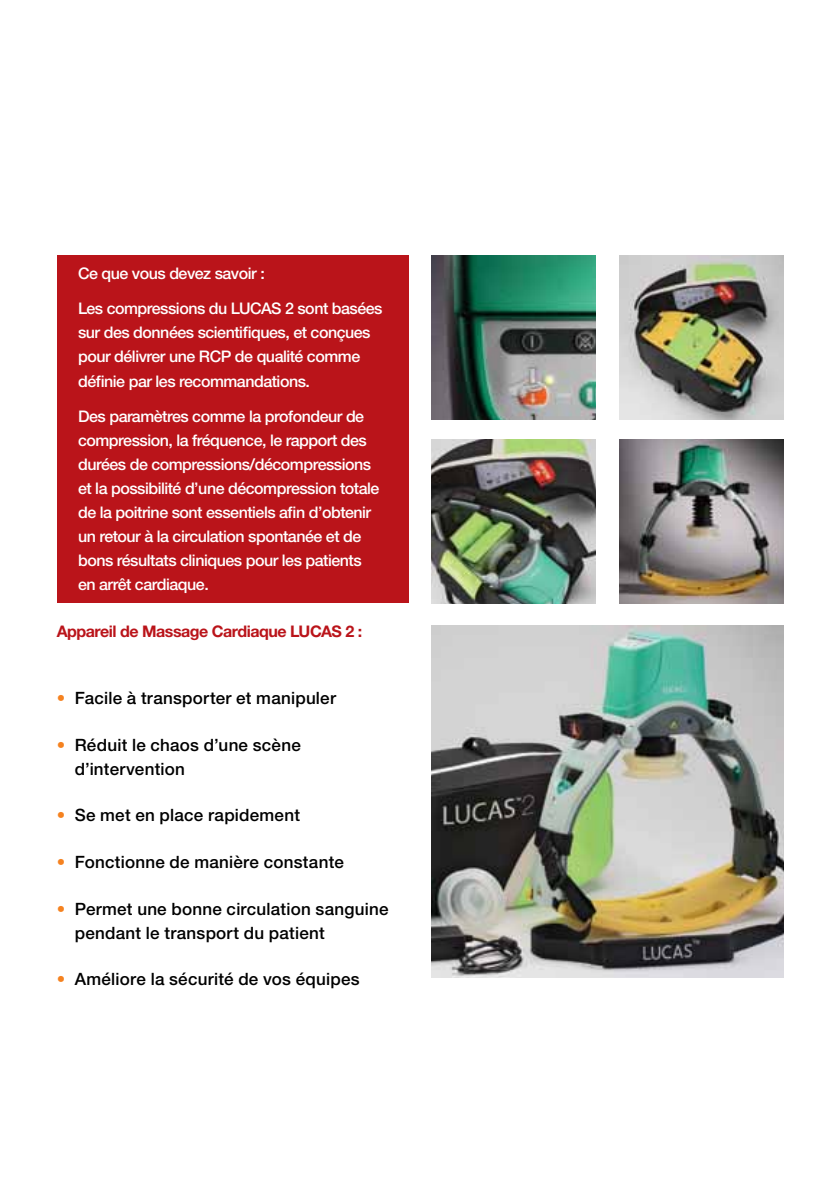
<style>
.page{position:relative;width:840px;height:1191px;background:#fff}
.page>*{position:absolute;margin:0;border:0;box-sizing:border-box;transform-origin:0 0}
.t1{font:500 17px/24px "Helvetica Neue LTW1 G";letter-spacing:.015em;color:#000}
.t2{font:500 16px/24px "Helvetica Neue LTW1 G";letter-spacing:-.03em;color:#fff}
.t3{font:700 16px "Helvetica Neue LTW1 G";letter-spacing:-.03em;color:#ba141a}
.s1{font-weight:300;color:#f58220}
.s2{color:#f58220}
</style>
<div class="page">
<img style="left:431px;top:626px;width:351px;height:351px">
<img style="left:431px;top:255px;width:164px;height:164px">
<img style="left:619px;top:255px;width:163px;height:164px">
<img style="left:431px;top:439px;width:164px;height:164px">
<img style="left:619px;top:439px;width:163px;height:164px">
<div style="left:57px;top:255px;width:351px;height:348px;background:#ba141a"></div>
<p class="t2" style="left:78px;top:261px;width:188px">Ce que vous devez savoir :</p>
<p class="t2" style="left:78px;top:297px;width:306px">Les compressions du LUCAS 2 sont basées sur des données scientifiques, et conçues pour délivrer une RCP de qualité comme définie par les recommandations.</p>
<p class="t2" style="left:78px;top:404px;width:303px">Des paramètres comme la profondeur de compression, la fréquence, le rapport des durées de compressions/décompressions et la possibilité d’une décompression totale de la poitrine sont essentiels afin d’obtenir un retour à la circulation spontanée et de bons résultats cliniques pour les patients en arrêt cardiaque.</p>
<p class="t3" style="left:57px;top:621px;width:307px">Appareil de Massage Cardiaque LUCAS 2 :</p>
<p class="t1" style="left:57px;top:686px;width:280px"><span class="s1">•</span> Facile à transporter et manipuler</p>
<p class="t1" style="left:75px;top:732px;width:227px;text-indent:-18px"><span class="s2">•</span> Réduit le chaos d’une scène d’intervention</p>
<p class="t1" style="left:57px;top:803px;width:244px"><span class="s2">•</span> Se met en place rapidement</p>
<p class="t1" style="left:57px;top:850px;width:288px"><span class="s2">•</span> Fonctionne de manière constante</p>
<p class="t1" style="left:75px;top:896px;width:315px;text-indent:-18px"><span class="s2">•</span> Permet une bonne circulation sanguine pendant le transport du patient</p>
<p class="t1" style="left:57px;top:967px;width:304px"><span class="s2">•</span> Améliore la sécurité de vos équipes</p>
</div>
